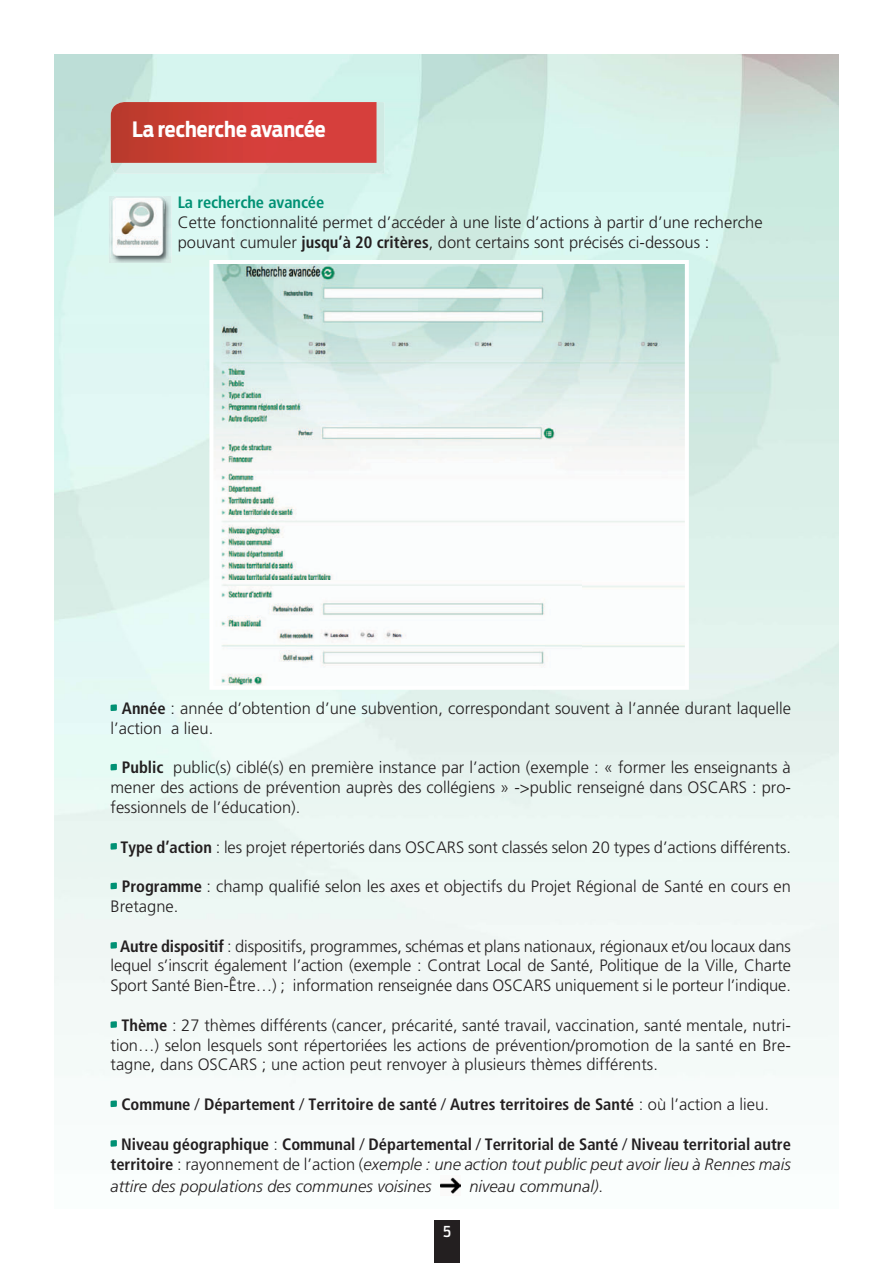
<style>
.page{position:relative;width:893px;height:1263px;background:#fff}
.page>*{position:absolute;margin:0;border:0;box-sizing:border-box;transform-origin:0 0}
.t1{font:700 21px "Antenna Cond";color:#fff}
.t2{font:300 16.5px/19.8px "Frutiger";color:#231f20}
.t3{font:700 condensed 16.5px/19.8px "Frutiger";color:#231f20;text-align:right}
.t4{font:italic 300 16.5px "Frutiger";color:#231f20}
.t5{font:700 condensed 16.5px "Frutiger";letter-spacing:-.005em;color:#009174}
.t6{font:500 15px "Antenna Cond";color:#fff}
.s1{font-weight:700;font-stretch:condensed}
.s2{font-weight:300;font-stretch:normal}
.s3{font-weight:300;font-style:italic;font-stretch:normal}
.s4{font-style:normal}
</style>
<div class="page">
<div style="left:434px;top:1220px;width:26px;height:43px;background:#231f20"></div>
<img style="left:54px;top:54px;width:785px;height:1134px">
<img style="left:111px;top:102px;width:273px;height:72px">
<img style="left:214px;top:265px;width:470px;height:420px">
<div style="left:209px;top:260px;width:480px;height:430px;border:4px solid #fff"></div>
<img style="left:109px;top:196px;width:63px;height:67px">
<img style="left:111px;top:196px;width:55px;height:62px">
<div style="left:111px;top:704px;width:6px;height:7px;background:#009174"></div>
<svg style="left:111px;top:764px;width:6px;height:6px"></svg>
<div style="left:111px;top:843px;width:6px;height:7px;background:#009174"></div>
<div style="left:111px;top:882px;width:6px;height:7px;background:#009174"></div>
<div style="left:111px;top:942px;width:6px;height:7px;background:#009174"></div>
<div style="left:111px;top:1021px;width:6px;height:7px;background:#009174"></div>
<div style="left:111px;top:1100px;width:6px;height:7px;background:#009174"></div>
<div style="left:111px;top:1140px;width:6px;height:7px;background:#009174"></div>
<img style="left:441px;top:1176px;width:19px;height:18px">
<p class="t1" style="left:132px;top:117px;width:195px">La recherche avancée</p>
<p class="t5" style="left:178px;top:193px;width:148px">La recherche avancée</p>
<p class="t2" style="left:178px;top:213px;width:586px">Cette fonctionnalité permet d’accéder à une liste d’actions à partir d’une recherche pouvant cumuler <span class="s1">jusqu’à 20 critères</span>, dont certains sont précisés ci-dessous :</p>
<p class="t2" style="left:111px;top:699px;width:682px;text-indent:11px"><span class="s1">Année</span> : année d’obtention d’une subvention, correspondant souvent à l’année durant laquelle l’action a lieu.</p>
<p class="t2" style="left:111px;top:758px;width:682px;text-align:justify;text-indent:11px"><span class="s1">Public</span> public(s) ciblé(s) en première instance par l’action (exemple : « former les enseignants à mener des actions de prévention auprès des collégiens » -&gt;public renseigné dans OSCARS : pro&shy;fessionnels de l’éducation).</p>
<p class="t2" style="left:121px;top:837px;width:672px"><span class="s1">Type d’action</span> : les projet répertoriés dans OSCARS sont classés selon 20 types d’actions différents.</p>
<p class="t2" style="left:111px;top:877px;width:682px;text-indent:11px"><span class="s1">Programme</span> : champ qualifié selon les axes et objectifs du Projet Régional de Santé en cours en<br>Bretagne.</p>
<p class="t2" style="left:111px;top:936px;width:682px;text-align:center"><span class="s1">Autre dispositif</span> : dispositifs, programmes, schémas et plans nationaux, régionaux et/ou locaux dans lequel s’inscrit également l’action (exemple : Contrat Local de Santé, Politique de la Ville, Charte<br>Sport Santé Bien-Être…) ; information renseignée dans OSCARS uniquement si le porteur l’indique.</p>
<p class="t2" style="left:111px;top:1015px;width:682px;text-align:justify;text-indent:11px"><span class="s1">Thème</span> : 27 thèmes différents (cancer, précarité, santé travail, vaccination, santé mentale, nutri&shy;tion…) selon lesquels sont répertoriées les actions de prévention/promotion de la santé en Bre&shy;tagne, dans OSCARS ; une action peut renvoyer à plusieurs thèmes différents.</p>
<p class="t3" style="left:121px;top:1094px;width:649px">Commune <span class="s2">/</span> Département <span class="s2">/</span> Territoire de santé <span class="s2">/</span> Autres territoires de Santé <span class="s2">: où l’action a lieu.</span></p>
<p class="t3" style="left:111px;top:1134px;width:682px">Niveau géographique <span class="s2">:</span> Communal <span class="s2">/</span> Départemental <span class="s2">/</span> Territorial de Santé <span class="s2">/</span> Niveau territorial autre territoire <span class="s2">: rayonnement de l’action (</span><span class="s3">exemple : une action tout public peut avoir lieu à Rennes mais</span></p>
<p class="t4" style="left:111px;top:1177px;width:322px">attire des populations des communes voisines</p>
<p class="t4" style="left:469px;top:1177px;width:135px">niveau communal)<span class="s4">.</span></p>
<p class="t6" style="left:443px;top:1222px;width:9px">5</p>
</div>
